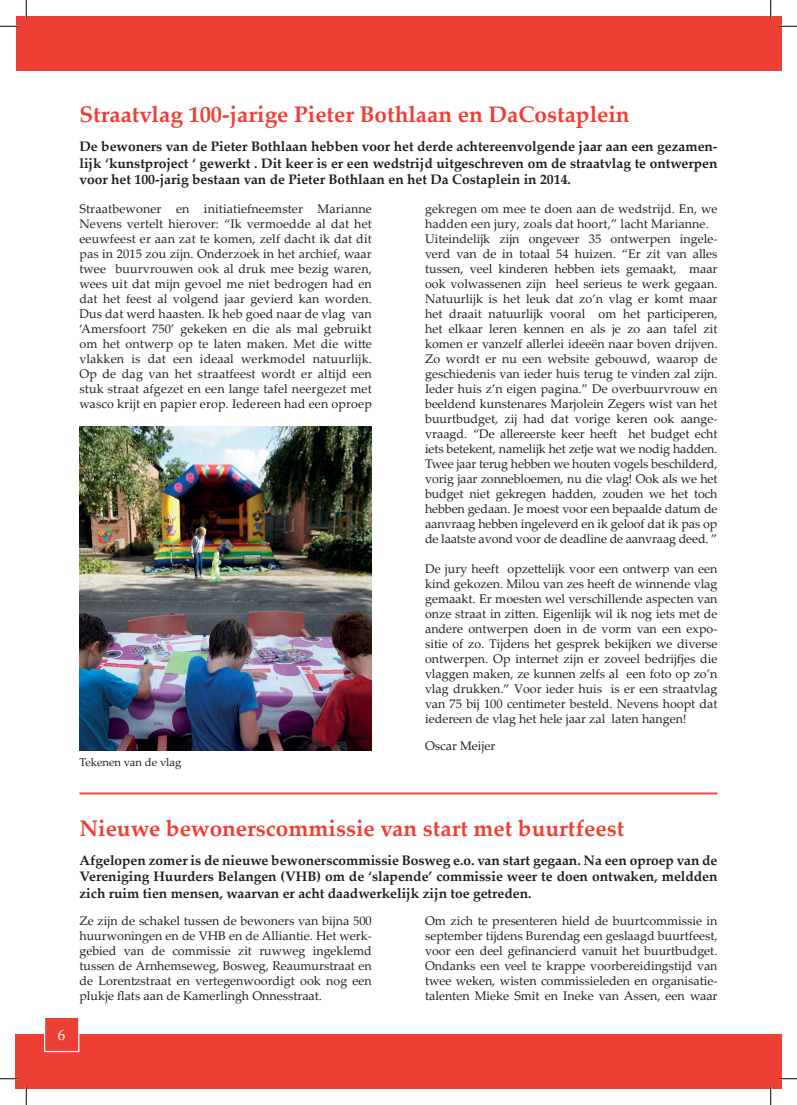
<style>
.page{position:relative;width:797px;height:1105px;background:#fff}
.page>*{position:absolute;margin:0;border:0;box-sizing:border-box;transform-origin:0 0}
.t1{font:700 22.5px "Palatino Linotype";color:#ee3f34}
.t2{font:15px "Palatino Linotype";color:#fff}
.t3{font:700 13.75px/16.5px "Palatino Linotype";color:#231f20;text-align:justify}
.t4{font:12.5px/15px "Palatino Linotype";color:#231f20;text-align:justify}
.t5{font:11.25px "Palatino Linotype";color:#231f20}
</style>
<div class="page">
<div style="left:16px;top:1034px;width:765px;height:55px;background:#ee3f34"></div>
<div style="left:44px;top:1017px;width:35px;height:35px;background:#ee3f34;border:1px solid #fff"></div>
<div style="left:16px;top:16px;width:765px;height:55px;background:#ee3f34"></div>
<hr style="left:79px;top:792px;width:638px;height:2px;background:#ee3f34">
<img style="left:79px;top:427px;width:293px;height:323px">
<svg style="left:0;top:25px;width:19px;height:2px"></svg>
<svg style="left:778px;top:25px;width:19px;height:2px"></svg>
<svg style="left:0;top:1078px;width:19px;height:1px"></svg>
<svg style="left:778px;top:1078px;width:19px;height:1px"></svg>
<svg style="left:25px;top:0;width:2px;height:19px"></svg>
<svg style="left:25px;top:1086px;width:2px;height:19px"></svg>
<svg style="left:770px;top:0;width:1px;height:19px"></svg>
<svg style="left:770px;top:1086px;width:1px;height:19px"></svg>
<h1 class="t1" style="left:79px;top:99px;width:551px">Straatvlag 100-jarige Pieter Bothlaan en DaCostaplein</h1>
<p class="t3" style="left:79px;top:138px;width:639px">De bewoners van de Pieter Bothlaan hebben voor het derde achtereenvolgende jaar aan een gezamen&shy;lijk ‘kunstproject ‘ gewerkt . Dit keer is er een wedstrijd uitgeschreven om de straatvlag te ontwerpen voor het 100-jarig bestaan van de Pieter Bothlaan en het Da Costaplein in 2014.</p>
<p class="t4" style="left:425px;top:200px;width:294px;text-align:left">gekregen om mee te doen aan de wedstrijd. En, we hadden een jury, zoals dat hoort,” lacht Marianne.<br>Uiteindelijk zijn ongeveer 35 ontwerpen ingele&shy;verd van de in totaal 54 huizen. “Er zit van alles tussen, veel kinderen hebben iets gemaakt, maar ook volwassenen zijn heel serieus te werk gegaan.<br>Natuurlijk is het leuk dat zo’n vlag er komt maar het draait natuurlijk vooral om het participeren, het elkaar leren kennen en als je zo aan tafel zit komen er vanzelf allerlei ideeën naar boven drijven.<br>Zo wordt er nu een website gebouwd, waarop de geschiedenis van ieder huis terug te vinden zal zijn.<br>Ieder huis z’n eigen pagina.” De overbuurvrouw en beeldend kunstenares Marjolein Zegers wist van het buurtbudget, zij had dat vorige keren ook aange&shy;vraagd. “De allereerste keer heeft het budget echt iets betekent, namelijk het zetje wat we nodig hadden.<br>Twee jaar terug hebben we houten vogels beschilderd, vorig jaar zonnebloemen, nu die vlag! Ook als we het budget niet gekregen hadden, zouden we het toch hebben gedaan. Je moest voor een bepaalde datum de aanvraag hebben ingeleverd en ik geloof dat ik pas op de laatste avond voor de deadline de aanvraag deed. ”</p>
<p class="t4" style="left:425px;top:560px;width:294px">De jury heeft opzettelijk voor een ontwerp van een kind gekozen. Milou van zes heeft de winnende vlag gemaakt. Er moesten wel verschillende aspecten van onze straat in zitten. Eigenlijk wil ik nog iets met de andere ontwerpen doen in de vorm van een expo&shy;sitie of zo. Tijdens het gesprek bekijken we diverse ontwerpen. Op internet zijn er zoveel bedrijfjes die vlaggen maken, ze kunnen zelfs al een foto op zo’n vlag drukken.” Voor ieder huis is er een straatvlag van 75 bij 100 centimeter besteld. Nevens hoopt dat iedereen de vlag het hele jaar zal laten hangen!</p>
<p class="t4" style="left:425px;top:737px;width:72px">Oscar Meijer</p>
<p class="t5" style="left:79px;top:754px;width:103px">Tekenen van de vlag</p>
<p class="t4" style="left:79px;top:200px;width:294px">Straatbewoner en initiatiefneemster Marianne Nevens vertelt hierover: “Ik vermoedde al dat het eeuwfeest er aan zat te komen, zelf dacht ik dat dit pas in 2015 zou zijn. Onderzoek in het archief, waar twee buurvrouwen ook al druk mee bezig waren, wees uit dat mijn gevoel me niet bedrogen had en dat het feest al volgend jaar gevierd kan worden.<br>Dus dat werd haasten. Ik heb goed naar de vlag van ‘Amersfoort 750’ gekeken en die als mal gebruikt om het ontwerp op te laten maken. Met die witte vlakken is dat een ideaal werkmodel natuurlijk.<br>Op de dag van het straatfeest wordt er altijd een stuk straat afgezet en een lange tafel neergezet met wasco krijt en papier erop. Iedereen had een oproep</p>
<p class="t2" style="left:58px;top:1024px;width:9px">6</p>
<h1 class="t1" style="left:79px;top:812px;width:546px">Nieuwe bewonerscommissie van start met buurtfeest</h1>
<p class="t3" style="left:79px;top:851px;width:639px">Afgelopen zomer is de nieuwe bewonerscommissie Bosweg e.o. van start gegaan. Na een oproep van de Vereniging Huurders Belangen (VHB) om de ‘slapende’ commissie weer te doen ontwaken, meldden zich ruim tien mensen, waarvan er acht daadwerkelijk zijn toe getreden.</p>
<p class="t4" style="left:79px;top:913px;width:294px">Ze zijn de schakel tussen de bewoners van bijna 500 huurwoningen en de VHB en de Alliantie. Het werk&shy;gebied van de commissie zit ruwweg ingeklemd tussen de Arnhemseweg, Bosweg, Reaumurstraat en de Lorentzstraat en vertegenwoordigt ook nog een plukje flats aan de Kamerlingh Onnesstraat.</p>
<p class="t4" style="left:425px;top:913px;width:294px">Om zich te presenteren hield de buurtcommissie in september tijdens Burendag een geslaagd buurtfeest, voor een deel gefinancierd vanuit het buurtbudget.<br>Ondanks een veel te krappe voorbereidingstijd van twee weken, wisten commissieleden en organisatie&shy;talenten Mieke Smit en Ineke van Assen, een waar</p>
</div>
